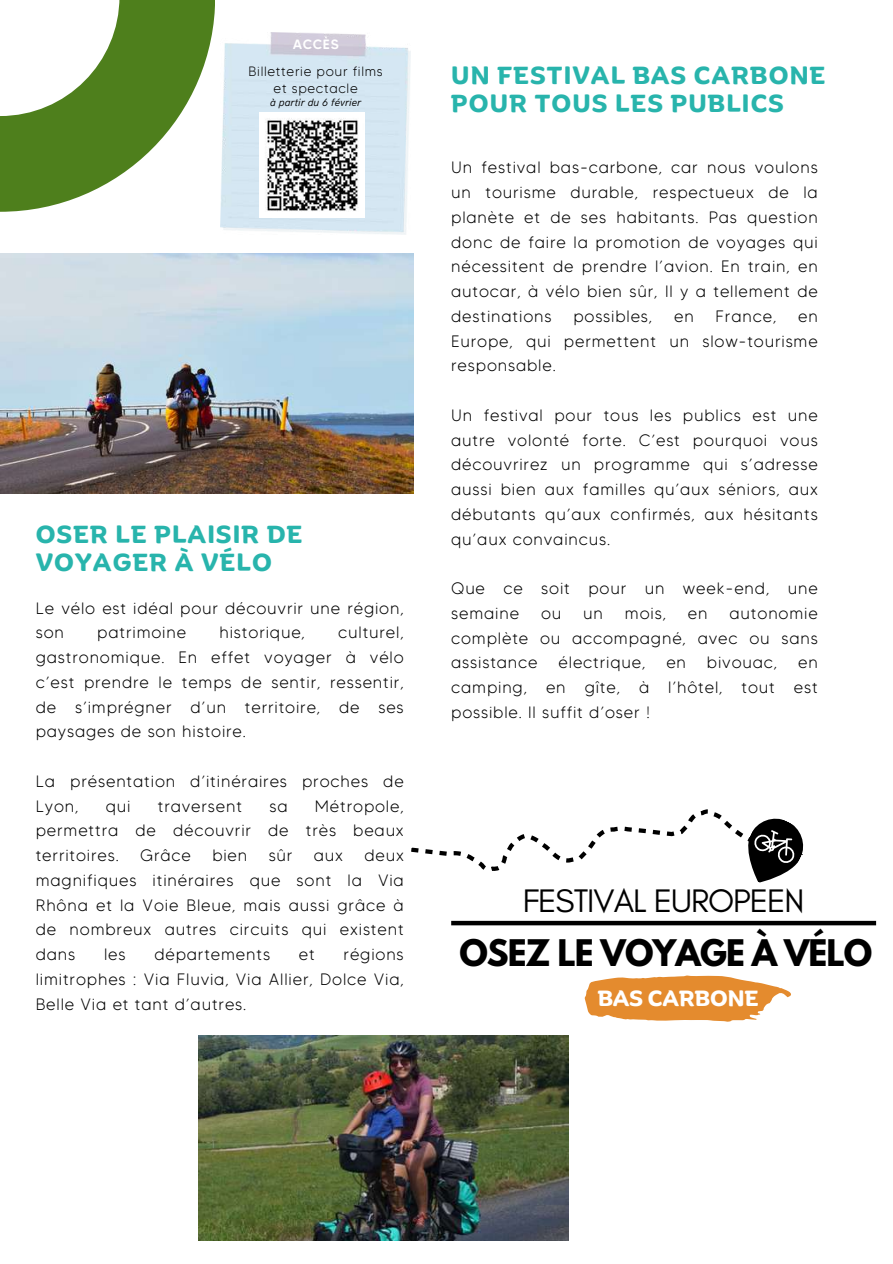
<style>
.page{position:relative;width:893px;height:1264px;background:#fff}
.page>*{position:absolute;margin:0;border:0;box-sizing:border-box;transform-origin:0 0}
.t1{font:33.15px "Glacial Indifference";letter-spacing:-.03em;color:#000}
.t2{font:700 32.4px "League Spartan";letter-spacing:-.03em;color:#000}
.t3{font:700 24px/28.2px "Binate Display";letter-spacing:.05em;color:#28b4ac}
.t4{font:700 21.3px "Binate Display";color:#fff}
.t5{font:300 16.5px/24.8px "MADE Tommy Soft";letter-spacing:.05em;color:#000;text-align:justify}
.t6{font:300 13.5px/16.8px "MADE Tommy Soft";letter-spacing:.05em;color:#000;text-align:center}
.t7{font:500 13.5px "MADE Tommy Soft";letter-spacing:.05em;color:#fff}
.t8{font:italic 10.65px "HK Grotesk";color:#000}
</style>
<div class="page">
<svg style="left:0;top:0;width:215px;height:211px;fill:#4e7f1c"></svg>
<img style="left:0;top:253px;width:413px;height:241px">
<img style="left:198px;top:1035px;width:370px;height:205px">
<div style="left:451px;top:920px;width:425px;height:5px;background:#000"></div>
<svg style="left:411px;top:809px;width:392px;height:117px"></svg>
<svg style="left:733px;top:809px;width:71px;height:85px"></svg>
<svg style="left:584px;top:975px;width:207px;height:46px"></svg>
<img style="left:220px;top:33px;width:190px;height:201px">
<img style="left:260px;top:113px;width:104px;height:104px">
<p class="t7" style="left:293px;top:36px;width:47px">ACCÈS</p>
<p class="t6" style="left:248px;top:63px;width:136px">Billetterie pour films et spectacle</p>
<p class="t8" style="left:270px;top:96px;width:93px">à partir du 6 février</p>
<h3 class="t3" style="left:36px;top:517px;width:268px">OSER LE PLAISIR DE<br>VOYAGER À VÉLO</h3>
<p class="t5" style="left:36px;top:595px;width:369px">Le vélo est idéal pour découvrir une région, son</p>
<p class="t5" style="left:36px;top:620px;width:369px;text-indent:302px">culturel, gastronomique. En effet voyager à vélo c’est prendre le temps de sentir, ressentir, de s’imprégner d’un territoire, de ses paysages de son histoire.</p>
<p class="t5" style="left:36px;top:768px;width:369px">La présentation d’itinéraires proches de<br>Lyon,</p>
<p class="t5" style="left:97px;top:620px;width:90px">patrimoine</p>
<p class="t5" style="left:219px;top:620px;width:87px">historique,</p>
<p class="t5" style="left:36px;top:793px;width:369px;text-indent:279px">Métropole, permettra de découvrir de très beaux territoires.</p>
<p class="t5" style="left:106px;top:793px;width:26px">qui</p>
<p class="t5" style="left:158px;top:793px;width:86px">traversent</p>
<p class="t5" style="left:269px;top:793px;width:20px">sa</p>
<p class="t5" style="left:140px;top:842px;width:52px">Grâce</p>
<p class="t5" style="left:212px;top:842px;width:36px">bien</p>
<p class="t5" style="left:269px;top:842px;width:25px">sûr</p>
<p class="t5" style="left:314px;top:842px;width:31px">aux</p>
<p class="t5" style="left:36px;top:842px;width:369px;text-indent:328px">deux magnifiques itinéraires que sont la Via Rhôna et la Voie Bleue, mais aussi grâce à de nombreux autres circuits qui existent dans</p>
<p class="t5" style="left:36px;top:941px;width:369px;text-indent:308px">régions limitrophes : Via Fluvia, Via Allier, Dolce Via, Belle Via et tant d’autres.</p>
<p class="t5" style="left:104px;top:941px;width:23px">les</p>
<p class="t5" style="left:154px;top:941px;width:117px">départements</p>
<p class="t5" style="left:299px;top:941px;width:17px">et</p>
<h3 class="t3" style="left:451px;top:58px;width:376px">UN FESTIVAL BAS CARBONE<br>POUR TOUS LES PUBLICS</h3>
<p class="t5" style="left:451px;top:155px;width:368px">Un festival bas-carbone, car nous voulons un tourisme durable, respectueux de la planète et de ses habitants. Pas question donc de faire la promotion de voyages qui nécessitent de prendre l’avion. En train, en autocar, à vélo bien sûr, Il y a tellement de destinations</p>
<p class="t5" style="left:573px;top:303px;width:80px">possibles,</p>
<p class="t5" style="left:674px;top:303px;width:21px">en</p>
<p class="t5" style="left:715px;top:303px;width:62px">France,</p>
<p class="t5" style="left:451px;top:303px;width:368px;text-indent:347px">en Europe, qui permettent un slow-tourisme responsable.</p>
<p class="t5" style="left:451px;top:402px;width:368px">Un festival pour tous les publics est une autre volonté forte. C’est pourquoi vous découvrirez un programme qui s’adresse aussi bien aux familles qu’aux séniors, aux débutants qu’aux confirmés, aux hésitants qu’aux convaincus.</p>
<p class="t5" style="left:451px;top:576px;width:368px">Que ce soit pour un week-end, une semaine</p>
<p class="t5" style="left:451px;top:600px;width:368px;text-indent:278px">autonomie complète ou accompagné, avec ou sans assistance</p>
<p class="t5" style="left:541px;top:600px;width:22px">ou</p>
<p class="t5" style="left:583px;top:600px;width:21px">un</p>
<p class="t5" style="left:625px;top:600px;width:43px">mois,</p>
<p class="t5" style="left:688px;top:600px;width:21px">en</p>
<p class="t5" style="left:558px;top:650px;width:88px">électrique,</p>
<p class="t5" style="left:666px;top:650px;width:21px">en</p>
<p class="t5" style="left:707px;top:650px;width:72px">bivouac,</p>
<p class="t5" style="left:451px;top:650px;width:368px;text-indent:347px">en camping, en gîte, à l’hôtel, tout est possible. Il suffit d’oser !</p>
<h1 class="t1" style="left:522px;top:880px;width:283px">FESTIVAL EUROPEEN</h1>
<h2 class="t2" style="left:459px;top:936px;width:414px">OSEZ LE VOYAGE À VÉLO</h2>
<p class="t4" style="left:598px;top:978px;width:162px">BAS CARBONE</p>
</div>
